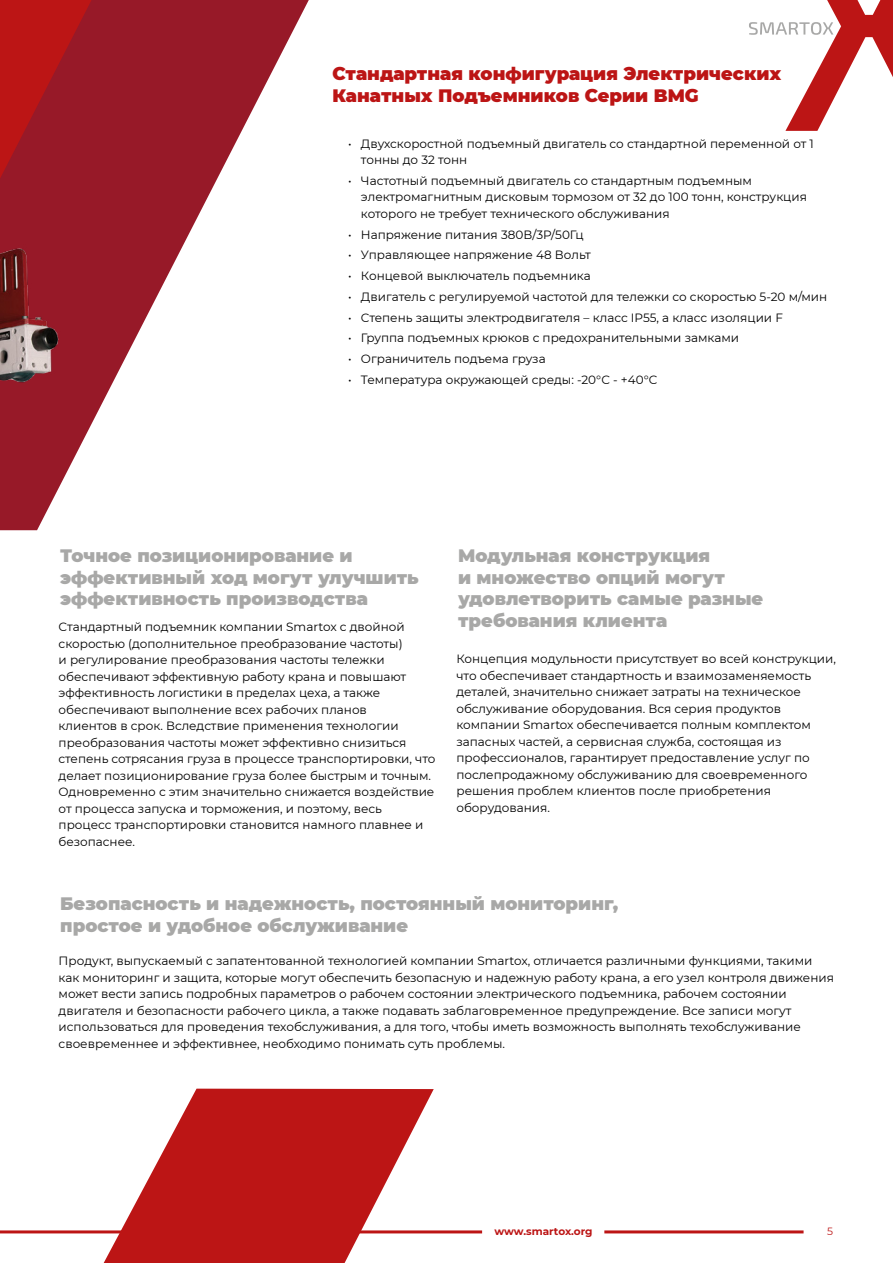
<style>
.page{position:relative;width:893px;height:1263px;background:#fff}
.page>*{position:absolute;margin:0;border:0;box-sizing:border-box;transform-origin:0 0}
.t1{font:900 18px/21.6px "Montserrat";color:#a8a8a7}
.t2{font:900 18px/21.6px "Montserrat";color:#bc1515}
.t3{font:12px/16.5px "Montserrat";color:#000}
.t4{font:700 10.5px "Montserrat";letter-spacing:-.005em;color:#bc1515}
.t5{font:10.5px "Montserrat";color:#bc1515}
</style>
<div class="page">
<hr style="left:0;top:1230px;width:482px;height:3px;background:#bc1515">
<hr style="left:604px;top:1230px;width:200px;height:3px;background:#bc1515">
<svg style="left:84px;top:0;width:225px;height:439px"></svg>
<svg style="left:749px;top:0;width:144px;height:131px"></svg>
<svg style="left:0;top:0;width:92px;height:179px;background:#aa161d"></svg>
<svg style="left:104px;top:1089px;width:330px;height:174px;fill:#bc1515"></svg>
<img style="left:0;top:165px;width:84px;height:366px">
<h1 class="t2" style="left:333px;top:62px;width:450px">Стандартная конфигурация Электрических<br>Канатных Подъемников Серии BMG</h1>
<p class="t3" style="left:361px;top:135px;width:454px;text-indent:-13px">• Двухскоростной подъемный двигатель со стандартной переменной от 1 тонны до 32 тонн</p>
<p class="t3" style="left:361px;top:172px;width:448px;text-indent:-13px">• Частотный подъемный двигатель со стандартным подъемным электромагнитным дисковым тормозом от 32 до 100 тонн, конструкция которого не требует технического обслуживания</p>
<p class="t3" style="left:348px;top:226px;width:237px">• Напряжение питания 380В/3P/50Гц</p>
<p class="t3" style="left:348px;top:246px;width:244px">• Управляющее напряжение 48 Вольт</p>
<p class="t3" style="left:348px;top:267px;width:244px">• Концевой выключатель подъемника</p>
<p class="t3" style="left:348px;top:288px;width:480px">• Двигатель с регулируемой частотой для тележки со скоростью 5-20 м/мин</p>
<p class="t3" style="left:348px;top:309px;width:436px">• Степень защиты электродвигателя – класс IP55, а класс изоляции F</p>
<p class="t3" style="left:348px;top:329px;width:392px">• Группа подъемных крюков с предохранительными замками</p>
<p class="t3" style="left:348px;top:350px;width:199px">• Ограничитель подъема груза</p>
<p class="t3" style="left:348px;top:371px;width:311px">• Температура окружающей среды: -20°C - +40°C</p>
<h1 class="t1" style="left:60px;top:544px;width:360px">Точное позиционирование и эффективный ход могут улучшить эффективность производства</h1>
<h1 class="t1" style="left:458px;top:544px;width:307px">Модульная конструкция<br>и множество опций могут удовлетворить самые разные</h1>
<p class="t3" style="left:59px;top:618px;width:348px">Стандартный подъемник компании Smartox с двойной</p>
<h1 class="t1" style="left:458px;top:608px;width:211px">требования клиента</h1>
<p class="t3" style="left:59px;top:635px;width:378px">скоростью (дополнительное преобразование частоты)<br>и регулирование преобразования частоты тележки обеспечивают эффективную работу крана и повышают эффективность логистики в пределах цеха, а также обеспечивают выполнение всех рабочих планов<br>клиентов в срок. Вследствие применения технологии преобразования частоты может эффективно снизиться степень сотрясания груза в процессе транспортировки, что делает позиционирование груза более быстрым и точным.<br>Одновременно с этим значительно снижается воздействие от процесса запуска и торможения, и поэтому, весь процесс транспортировки становится намного плавнее и безопаснее.</p>
<p class="t3" style="left:456px;top:650px;width:381px">Концепция модульности присутствует во всей конструкции, что обеспечивает стандартность и взаимозаменяемость деталей, значительно снижает затраты на техническое обслуживание оборудования. Вся серия продуктов компании Smartox обеспечивается полным комплектом запасных частей, а сервисная служба, состоящая из профессионалов, гарантирует предоставление услуг по послепродажному обслуживанию для своевременного решения проблем клиентов после приобретения оборудования.</p>
<h1 class="t1" style="left:60px;top:892px;width:559px">Безопасность и надежность, постоянный мониторинг, простое и удобное обслуживание</h1>
<p class="t3" style="left:59px;top:952px;width:777px">Продукт, выпускаемый с запатентованной технологией компании Smartox, отличается различными функциями, такими как мониторинг и защита, которые могут обеспечить безопасную и надежную работу крана, а его узел контроля движения может вести запись подробных параметров о рабочем состоянии электрического подъемника, рабочем состоянии двигателя и безопасности рабочего цикла, а также подавать заблаговременное предупреждение. Все записи могут использоваться для проведения техобслуживания, а для того, чтобы иметь возможность выполнять техобслуживание своевременнее и эффективнее, необходимо понимать суть проблемы.</p>
<p class="t4" style="left:495px;top:1224px;width:100px">www.smartox.org</p>
<p class="t5" style="left:827px;top:1224px;width:7px">5</p>
</div>
